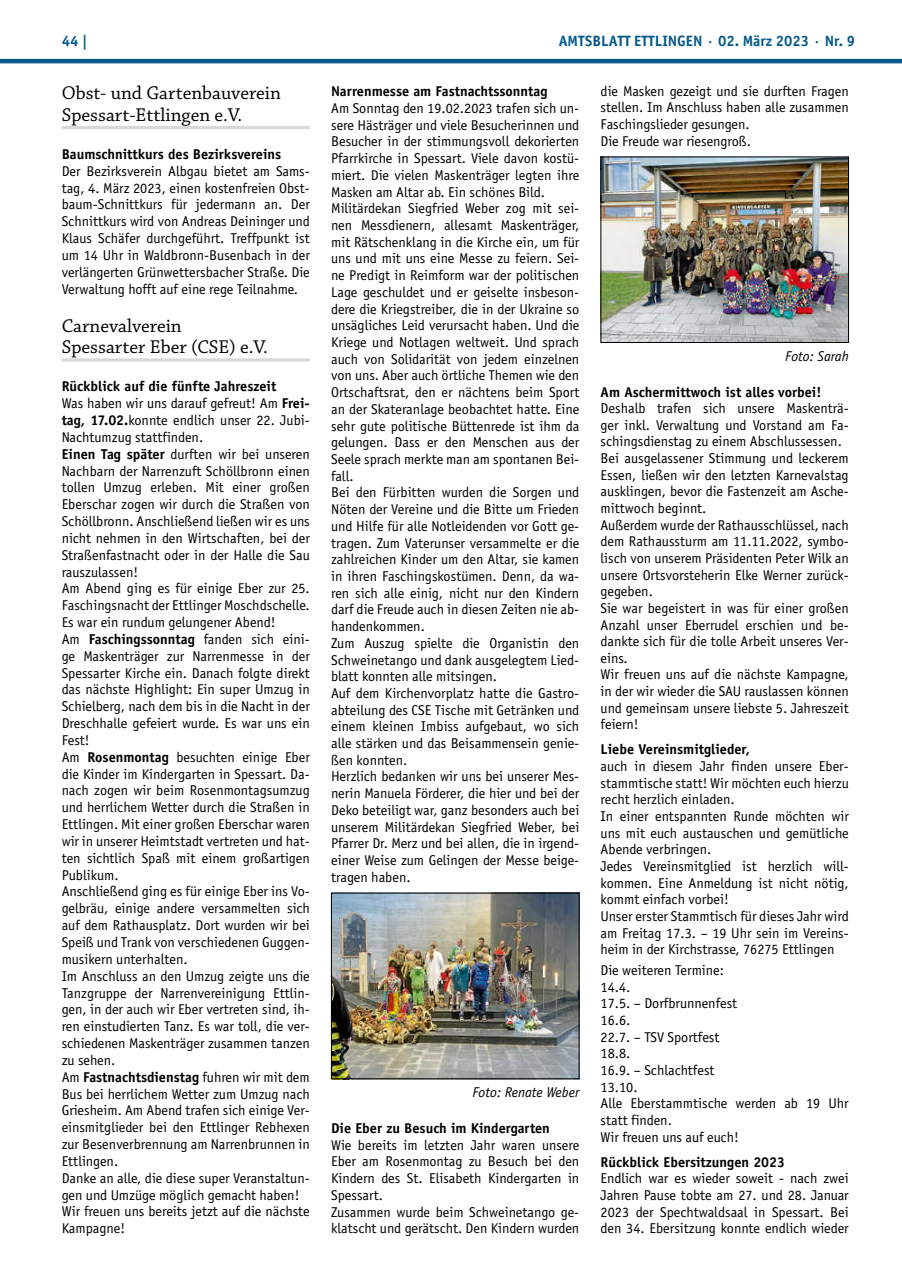
<style>
.page{position:relative;width:902px;height:1280px;background:#fff}
.page>*{position:absolute;margin:0;border:0;box-sizing:border-box;transform-origin:0 0}
.t1{font:19.5px/21.3px "Chaparral Pro";color:#000}
.t2{font:700 15px "Officina Sans";color:#00588b}
.t3{font:14.25px/16.6px "Officina Sans";color:#000}
.t4{font:700 14.25px "Officina Sans";color:#000}
.t5{font:italic 14.25px "Officina Sans";color:#000}
.s1{font-weight:700}
</style>
<div class="page">
<hr style="left:0;top:59px;width:901px;height:4px;background:#00588b">
<hr style="left:62px;top:126px;width:248px;height:3px;background:#d8d8d9">
<hr style="left:62px;top:358px;width:248px;height:4px;background:#e1e1e2">
<img style="left:333px;top:895px;width:244px;height:182px">
<div style="left:331px;top:893px;width:248px;height:186px;border:1px solid #000"></div>
<img style="left:602px;top:159px;width:244px;height:182px">
<div style="left:600px;top:157px;width:248px;height:186px;border:1px solid #000"></div>
<p class="t2" style="left:62px;top:32px;width:28px">44 |</p>
<p class="t2" style="left:558px;top:32px;width:298px">AMTSBLATT ETTLINGEN · 02. März 2023 · Nr. 9</p>
<h1 class="t1" style="left:62px;top:83px;width:221px">Obst- und Gartenbauverein<br>Spessart-Ettlingen e.V.</h1>
<p class="t4" style="left:62px;top:145px;width:221px">Baumschnittkurs des Bezirksvereins</p>
<p class="t3" style="left:62px;top:163px;width:250px;text-align:justify">Der Bezirksverein Albgau bietet am Sams&shy;tag, 4. März 2023, einen kostenfreien Obst&shy;baum-Schnittkurs für jedermann an. Der Schnittkurs wird von Andreas Deininger und Klaus Schäfer durchgeführt. Treffpunkt ist um 14 Uhr in Waldbronn-Busenbach in der verlängerten Grünwettersbacher Straße. Die Verwaltung hofft auf eine rege Teilnahme.</p>
<h1 class="t1" style="left:62px;top:316px;width:208px">Carnevalverein<br>Spessarter Eber (CSE) e.V.</h1>
<p class="t3" style="left:62px;top:378px;width:250px"><span class="s1">Rückblick auf die fünfte Jahreszeit<br></span>Was haben wir uns darauf gefreut! Am <span class="s1">Frei&shy;tag, 17.02.</span>konnte endlich unser 22. Jubi-Nachtumzug stattfinden.<br><span class="s1">Einen Tag später</span> durften wir bei unseren Nachbarn der Narrenzuft Schöllbronn einen tollen Umzug erleben. Mit einer großen Eberschar zogen wir durch die Straßen von Schöllbronn. Anschließend ließen wir es uns nicht nehmen in den Wirtschaften, bei der Straßenfastnacht oder in der Halle die Sau rauszulassen!<br>Am Abend ging es für einige Eber zur 25.<br>Faschingsnacht der Ettlinger Moschdschelle.<br>Es war ein rundum gelungener Abend!<br>Am <span class="s1">Faschingssonntag</span> fanden sich eini&shy;ge Maskenträger zur Narrenmesse in der Spessarter Kirche ein. Danach folgte direkt das nächste Highlight: Ein super Umzug in Schielberg, nach dem bis in die Nacht in der Dreschhalle gefeiert wurde. Es war uns ein Fest!<br>Am <span class="s1">Rosenmontag</span> besuchten einige Eber die Kinder im Kindergarten in Spessart. Da&shy;nach zogen wir beim Rosenmontagsumzug und herrlichem Wetter durch die Straßen in Ettlingen. Mit einer großen Eberschar waren wir in unserer Heimtstadt vertreten und hat&shy;ten sichtlich Spaß mit einem großartigen Publikum.<br>Anschließend ging es für einige Eber ins Vo&shy;gelbräu, einige andere versammelten sich auf dem Rathausplatz. Dort wurden wir bei Speiß und Trank von verschiedenen Guggen&shy;musikern unterhalten.<br>Im Anschluss an den Umzug zeigte uns die Tanzgruppe der Narrenvereinigung Ettlin&shy;gen, in der auch wir Eber vertreten sind, ih&shy;ren einstudierten Tanz. Es war toll, die ver&shy;schiedenen Maskenträger zusammen tanzen zu sehen.<br>Am <span class="s1">Fastnachtsdienstag</span> fuhren wir mit dem Bus bei herrlichem Wetter zum Umzug nach Griesheim. Am Abend trafen sich einige Ver&shy;einsmitglieder bei den Ettlinger Rebhexen zur Besenverbrennung am Narrenbrunnen in Ettlingen.<br>Danke an alle, die diese super Veranstaltun&shy;gen und Umzüge möglich gemacht haben!<br>Wir freuen uns bereits jetzt auf die nächste Kampagne!</p>
<p class="t3" style="left:600px;top:83px;width:250px">die Masken gezeigt und sie durften Fragen stellen. Im Anschluss haben alle zusammen Faschingslieder gesungen.<br>Die Freude war riesengroß.</p>
<p class="t4" style="left:331px;top:83px;width:218px">Narrenmesse am Fastnachtssonntag</p>
<p class="t3" style="left:331px;top:100px;width:250px">Am Sonntag den 19.02.2023 trafen sich un&shy;sere Hästräger und viele Besucherinnen und Besucher in der stimmungsvoll dekorierten Pfarrkirche in Spessart. Viele davon kostü&shy;miert. Die vielen Maskenträger legten ihre Masken am Altar ab. Ein schönes Bild.<br>Militärdekan Siegfried Weber zog mit sei&shy;nen Messdienern, allesamt Maskenträger, mit Rätschenklang in die Kirche ein, um für uns und mit uns eine Messe zu feiern. Sei&shy;ne Predigt in Reimform war der politischen Lage geschuldet und er geiselte insbeson&shy;dere die Kriegstreiber, die in der Ukraine so unsägliches Leid verursacht haben. Und die Kriege und Notlagen weltweit. Und sprach auch von Solidarität von jedem einzelnen von uns. Aber auch örtliche Themen wie den Ortschaftsrat, den er nächtens beim Sport an der Skateranlage beobachtet hatte. Eine sehr gute politische Büttenrede ist ihm da gelungen. Dass er den Menschen aus der Seele sprach merkte man am spontanen Bei&shy;fall.<br>Bei den Fürbitten wurden die Sorgen und Nöten der Vereine und die Bitte um Frieden und Hilfe für alle Notleidenden vor Gott ge&shy;tragen. Zum Vaterunser versammelte er die zahlreichen Kinder um den Altar, sie kamen in ihren Faschingskostümen. Denn, da wa&shy;ren sich alle einig, nicht nur den Kindern darf die Freude auch in diesen Zeiten nie ab&shy;handenkommen.<br>Zum Auszug spielte die Organistin den Schweinetango und dank ausgelegtem Lied&shy;blatt konnten alle mitsingen.<br>Auf dem Kirchenvorplatz hatte die Gastro&shy;abteilung des CSE Tische mit Getränken und einem kleinen Imbiss aufgebaut, wo sich alle stärken und das Beisammensein genie&shy;ßen konnten.<br>Herzlich bedanken wir uns bei unserer Mes&shy;nerin Manuela Förderer, die hier und bei der Deko beteiligt war, ganz besonders auch bei unserem Militärdekan Siegfried Weber, bei Pfarrer Dr. Merz und bei allen, die in irgend&shy;einer Weise zum Gelingen der Messe beige&shy;tragen haben.</p>
<p class="t5" style="left:785px;top:348px;width:65px">Foto: Sarah</p>
<p class="t4" style="left:600px;top:383px;width:222px">Am Aschermittwoch ist alles vorbei!</p>
<p class="t3" style="left:600px;top:400px;width:250px">Deshalb trafen sich unsere Maskenträ&shy;ger inkl. Verwaltung und Vorstand am Fa&shy;schingsdienstag zu einem Abschlussessen.<br>Bei ausgelassener Stimmung und leckerem Essen, ließen wir den letzten Karnevalstag ausklingen, bevor die Fastenzeit am Asche&shy;mittwoch beginnt.<br>Außerdem wurde der Rathausschlüssel, nach dem Rathaussturm am 11.11.2022, symbo&shy;lisch von unserem Präsidenten Peter Wilk an unsere Ortsvorsteherin Elke Werner zurück&shy;gegeben.<br>Sie war begeistert in was für einer großen Anzahl unser Eberrudel erschien und be&shy;dankte sich für die tolle Arbeit unseres Ver&shy;eins.<br>Wir freuen uns auf die nächste Kampagne, in der wir wieder die SAU rauslassen können und gemeinsam unsere liebste 5. Jahreszeit feiern!</p>
<p class="t4" style="left:600px;top:741px;width:151px">Liebe Vereinsmitglieder,</p>
<p class="t3" style="left:600px;top:758px;width:250px">auch in diesem Jahr finden unsere Eber&shy;stammtische statt! Wir möchten euch hierzu recht herzlich einladen.<br>In einer entspannten Runde möchten wir uns mit euch austauschen und gemütliche Abende verbringen.<br>Jedes Vereinsmitglied ist herzlich will&shy;kommen. Eine Anmeldung ist nicht nötig, kommt einfach vorbei!<br>Unser erster Stammtisch für dieses Jahr wird am Freitag 17.3. – 19 Uhr sein im Vereins&shy;heim in der Kirchstrasse, 76275 Ettlingen</p>
<p class="t3" style="left:600px;top:962px;width:250px">Die weiteren Termine:<br>14.4.<br>17.5. – Dorfbrunnenfest<br>16.6.<br>22.7. – TSV Sportfest<br>18.8.<br>16.9. – Schlachtfest<br>13.10.<br>Alle Eberstammtische werden ab 19 Uhr statt finden.<br>Wir freuen uns auf euch!</p>
<p class="t4" style="left:600px;top:1153px;width:186px">Rückblick Ebersitzungen 2023</p>
<p class="t3" style="left:600px;top:1170px;width:250px;text-align:justify">Endlich war es wieder soweit - nach zwei Jahren Pause tobte am 27. und 28. Januar 2023 der Spechtwaldsaal in Spessart. Bei den 34. Ebersitzung konnte endlich wieder</p>
<p class="t5" style="left:472px;top:1084px;width:108px">Foto: Renate Weber</p>
<p class="t4" style="left:331px;top:1119px;width:220px">Die Eber zu Besuch im Kindergarten</p>
<p class="t3" style="left:331px;top:1136px;width:250px">Wie bereits im letzten Jahr waren unsere Eber am Rosenmontag zu Besuch bei den Kindern des St. Elisabeth Kindergarten in Spessart.<br>Zusammen wurde beim Schweinetango ge&shy;klatscht und gerätscht. Den Kindern wurden</p>
</div>
